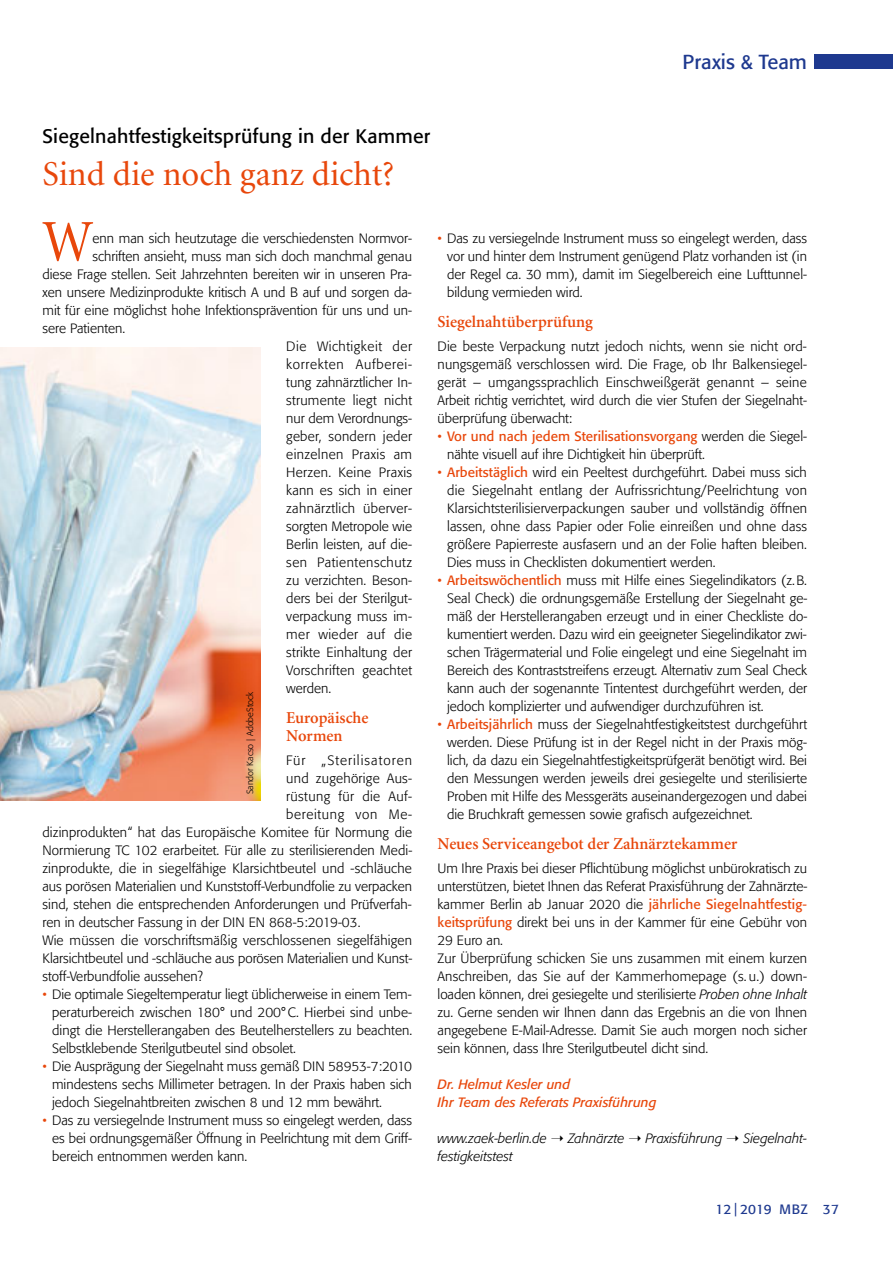
<style>
.page{position:relative;width:893px;height:1263px;background:#fff}
.page>*{position:absolute;margin:0;border:0;box-sizing:border-box;transform-origin:0 0}
.t1{font:59.55px "Minion";color:#e8470b;scale:.9 1}
.t2{font:34.5px "Minion";color:#e8470b}
.t3{font:20.25px "Formata";color:#1e398f}
.t4{font:19.5px "Formata";letter-spacing:.01em;color:#000}
.t5{font:600 16.5px/18px "Minion";color:#e8470b}
.t6{font:300 13.5px/18px "Formata";color:#000;text-align:justify}
.t7{font:300 13.5px "Formata";letter-spacing:.025em;color:#000}
.t8{font:300 13.5px "Formata";letter-spacing:.02em;color:#000}
.t9{font:italic 300 13.5px "Formata";color:#000}
.t10{font:italic 13.5px/18px "Formata";color:#e8470b}
.t11{font:300 13.5px "Formata";letter-spacing:.05em;color:#000}
.t12{font:300 13.5px "Formata";letter-spacing:.035em;color:#000}
.t13{font:300 13.5px "Formata";letter-spacing:.075em;color:#000}
.t14{font:300 13.5px "Formata";letter-spacing:.04em;color:#000}
.t15{font:300 13.5px "Formata";letter-spacing:.03em;color:#000}
.t16{font:300 13.5px "Formata";letter-spacing:.045em;color:#000}
.t17{font:13.5px "Formata";letter-spacing:.02em;color:#1e398f}
.t18{font:300 9px "Formata";color:#000}
.s1{color:#e8470b}
.s2{font-weight:400;color:#e8470b}
.s3{font-style:italic}
</style>
<div class="page">
<div style="left:814px;top:54px;width:79px;height:14px;background:#1e398f"></div>
<img style="left:0;top:348px;width:261px;height:453px">
<h3 class="t4" style="left:43px;top:124px;width:389px">Siegelnahtfestigkeitsprüfung in der Kammer</h3>
<h2 class="t2" style="left:43px;top:157px;width:353px">Sind die noch ganz dicht?</h2>
<h3 class="t3" style="left:683px;top:49px;width:126px">Praxis &amp; Team</h3>
<h1 class="t1" style="left:43px;top:212px;width:58px">W</h1>
<p class="t6" style="left:93px;top:229px;width:321px">enn man sich heutzutage die verschiedensten Normvor-</p>
<p class="t6" style="left:93px;top:247px;width:321px">schriften ansieht, muss man sich doch manchmal genau</p>
<p class="t6" style="left:43px;top:265px;width:371px">diese Frage stellen. Seit Jahrzehnten bereiten wir in unseren Pra-</p>
<p class="t6" style="left:43px;top:283px;width:371px">xen unsere Medizinprodukte kritisch A und B auf und sorgen da-</p>
<p class="t6" style="left:43px;top:301px;width:371px">mit für eine möglichst hohe Infektionsprävention für uns und un-</p>
<p class="t6" style="left:43px;top:319px;width:84px">sere Patienten.</p>
<p class="t14" style="left:286px;top:338px;width:127px">Die Wichtigkeit der</p>
<p class="t11" style="left:286px;top:356px;width:127px">korrekten Aufberei-</p>
<p class="t6" style="left:286px;top:373px;width:127px">tung zahnärztlicher In-</p>
<p class="t8" style="left:286px;top:392px;width:127px">strumente liegt nicht</p>
<p class="t6" style="left:286px;top:409px;width:127px">nur dem Verordnungs-</p>
<p class="t8" style="left:286px;top:428px;width:127px">geber, sondern jeder</p>
<p class="t7" style="left:286px;top:446px;width:127px">einzelnen Praxis am</p>
<p class="t8" style="left:286px;top:464px;width:127px">Herzen. Keine Praxis</p>
<p class="t6" style="left:286px;top:481px;width:127px">kann es sich in einer</p>
<p class="t7" style="left:286px;top:500px;width:127px">zahnärztlich überver-</p>
<p class="t6" style="left:286px;top:517px;width:127px">sorgten Metropole wie</p>
<p class="t6" style="left:286px;top:535px;width:127px">Berlin leisten, auf die-</p>
<p class="t12" style="left:286px;top:554px;width:127px">sen Patientenschutz</p>
<p class="t6" style="left:286px;top:571px;width:127px">zu verzichten. Beson-</p>
<p class="t6" style="left:286px;top:589px;width:127px">ders bei der Sterilgut-</p>
<p class="t6" style="left:286px;top:607px;width:127px">verpackung muss im-</p>
<p class="t15" style="left:286px;top:626px;width:127px">mer wieder auf die</p>
<p class="t6" style="left:286px;top:643px;width:127px">strikte Einhaltung der</p>
<p class="t7" style="left:286px;top:662px;width:127px">Vorschriften geachtet</p>
<p class="t6" style="left:286px;top:679px;width:47px">werden.</p>
<p class="t5" style="left:286px;top:709px;width:84px">Europäische<br>Normen</p>
<p class="t13" style="left:286px;top:752px;width:127px">Für „Sterilisatoren</p>
<p class="t8" style="left:286px;top:770px;width:127px">und zugehörige Aus-</p>
<p class="t7" style="left:286px;top:788px;width:127px">rüstung für die Auf-</p>
<p class="t16" style="left:286px;top:806px;width:127px">bereitung von Me-</p>
<p class="t6" style="left:43px;top:823px;width:371px">dizinprodukten“ hat das Europäische Komitee für Normung die</p>
<p class="t6" style="left:43px;top:841px;width:371px">Normierung TC 102 erarbeitet. Für alle zu sterilisierenden Medi-</p>
<p class="t6" style="left:43px;top:859px;width:371px">zinprodukte, die in siegelfähige Klarsichtbeutel und -schläuche</p>
<p class="t6" style="left:43px;top:877px;width:371px">aus porösen Materialien und Kunststoff-Verbundfolie zu verpacken</p>
<p class="t6" style="left:43px;top:895px;width:371px">sind, stehen die entsprechenden Anforderungen und Prüfverfah-</p>
<p class="t6" style="left:43px;top:913px;width:319px">ren in deutscher Fassung in der DIN EN 868-5:2019-03.</p>
<p class="t6" style="left:43px;top:931px;width:371px">Wie müssen die vorschriftsmäßig verschlossenen siegelfähigen</p>
<p class="t6" style="left:43px;top:949px;width:371px">Klarsichtbeutel und -schläuche aus porösen Materialien und Kunst-</p>
<p class="t6" style="left:43px;top:967px;width:162px">stoff-Verbundfolie aussehen?</p>
<p class="t6" style="left:52px;top:985px;width:362px;text-indent:-10px"><span class="s1">•</span> Die optimale Siegeltemperatur liegt üblicherweise in einem Tem&shy;peraturbereich zwischen 180° und 200°C. Hierbei sind unbe&shy;dingt die Herstellerangaben des Beutelherstellers zu beachten.<br>Selbstklebende Sterilgutbeutel sind obsolet.</p>
<p class="t6" style="left:52px;top:1057px;width:362px;text-indent:-10px"><span class="s1">•</span> Die Ausprägung der Siegelnaht muss gemäß DIN 58953-7:2010 mindestens sechs Millimeter betragen. In der Praxis haben sich jedoch Siegelnahtbreiten zwischen 8 und 12 mm bewährt.</p>
<p class="t6" style="left:52px;top:1111px;width:361px;text-indent:-10px"><span class="s1">•</span> Das zu versiegelnde Instrument muss so eingelegt werden, dass es bei ordnungsgemäßer Öffnung in Peelrichtung mit dem Griff&shy;bereich entnommen werden kann.</p>
<p class="t18" style="left:245px;top:794px;width:104px;rotate:-90deg">Sandor Kacso | AdobeStock</p>
<p class="t6" style="left:447px;top:229px;width:361px;text-indent:-10px"><span class="s1">•</span> Das zu versiegelnde Instrument muss so eingelegt werden, dass vor und hinter dem Instrument genügend Platz vorhanden ist (in der Regel ca. 30 mm), damit im Siegelbereich eine Lufttunnel&shy;bildung vermieden wird.</p>
<p class="t5" style="left:438px;top:313px;width:157px">Siegelnahtüberprüfung</p>
<p class="t6" style="left:438px;top:337px;width:371px">Die beste Verpackung nutzt jedoch nichts, wenn sie nicht ord&shy;nungsgemäß verschlossen wird. Die Frage, ob Ihr Balkensiegel&shy;gerät – umgangssprachlich Einschweißgerät genannt – seine Arbeit richtig verrichtet, wird durch die vier Stufen der Siegelnaht&shy;überprüfung überwacht:</p>
<p class="t6" style="left:447px;top:427px;width:361px;text-indent:-10px"><span class="s1">•</span> <span class="s2">Vor und nach jedem Sterilisationsvorgang</span> werden die Siegel&shy;nähte visuell auf ihre Dichtigkeit hin überprüft.</p>
<p class="t6" style="left:447px;top:463px;width:362px;text-indent:-10px"><span class="s1">•</span> <span class="s2">Arbeitstäglich</span> wird ein Peeltest durchgeführt. Dabei muss sich die Siegelnaht entlang der Aufrissrichtung/Peelrichtung von Klarsichtsterilisierverpackungen sauber und vollständig öffnen lassen, ohne dass Papier oder Folie einreißen und ohne dass größere Papierreste ausfasern und an der Folie haften bleiben.<br>Dies muss in Checklisten dokumentiert werden.</p>
<p class="t6" style="left:447px;top:571px;width:362px;text-indent:-10px"><span class="s1">•</span> <span class="s2">Arbeitswöchentlich</span> muss mit Hilfe eines Siegelindikators (z. B.<br>Seal Check) die ordnungsgemäße Erstellung der Siegelnaht ge&shy;mäß der Herstellerangaben erzeugt und in einer Checkliste do&shy;kumentiert werden. Dazu wird ein geeigneter Siegelindikator zwi&shy;schen Trägermaterial und Folie eingelegt und eine Siegelnaht im Bereich des Kontraststreifens erzeugt. Alternativ zum Seal Check kann auch der sogenannte Tintentest durchgeführt werden, der jedoch komplizierter und aufwendiger durchzuführen ist.</p>
<p class="t6" style="left:447px;top:715px;width:362px;text-indent:-10px"><span class="s1">•</span> <span class="s2">Arbeitsjährlich</span> muss der Siegelnahtfestigkeitstest durchgeführt werden. Diese Prüfung ist in der Regel nicht in der Praxis mög&shy;lich, da dazu ein Siegelnahtfestigkeitsprüfgerät benötigt wird. Bei den Messungen werden jeweils drei gesiegelte und sterilisierte Proben mit Hilfe des Messgeräts auseinandergezogen und dabei die Bruchkraft gemessen sowie grafisch aufgezeichnet.</p>
<p class="t5" style="left:438px;top:835px;width:301px">Neues Serviceangebot der Zahnärztekammer</p>
<p class="t6" style="left:438px;top:859px;width:371px;text-align:left">Um Ihre Praxis bei dieser Pflichtübung möglichst unbürokratisch zu unterstützen, bietet Ihnen das Referat Praxisführung der Zahnärzte&shy;kammer Berlin ab Januar 2020 die <span class="s2">jährliche Siegelnahtfestig&shy;keitsprüfung</span> direkt bei uns in der Kammer für eine Gebühr von 29 Euro an.<br>Zur Überprüfung schicken Sie uns zusammen mit einem kurzen Anschreiben, das Sie auf der Kammerhomepage (s. u.) down&shy;loaden können, drei gesiegelte und sterilisierte <span class="s3">Proben ohne Inhalt </span>zu. Gerne senden wir Ihnen dann das Ergebnis an die von Ihnen angegebene E-Mail-Adresse. Damit Sie auch morgen noch sicher sein können, dass Ihre Sterilgutbeutel dicht sind.</p>
<p class="t10" style="left:438px;top:1075px;width:221px">Dr. Helmut Kesler und<br>Ihr Team des Referats Praxisführung</p>
<p class="t9" style="left:438px;top:1130px;width:111px">www.zaek-berlin.de</p>
<p class="t9" style="left:568px;top:1130px;width:58px">Zahnärzte</p>
<p class="t9" style="left:645px;top:1130px;width:78px">Praxisführung</p>
<p class="t9" style="left:743px;top:1130px;width:65px">Siegelnaht-</p>
<p class="t9" style="left:438px;top:1148px;width:77px">festigkeitstest</p>
<p class="t17" style="left:716px;top:1201px;width:125px">12 | 2019 MBZ 37</p>
</div>
